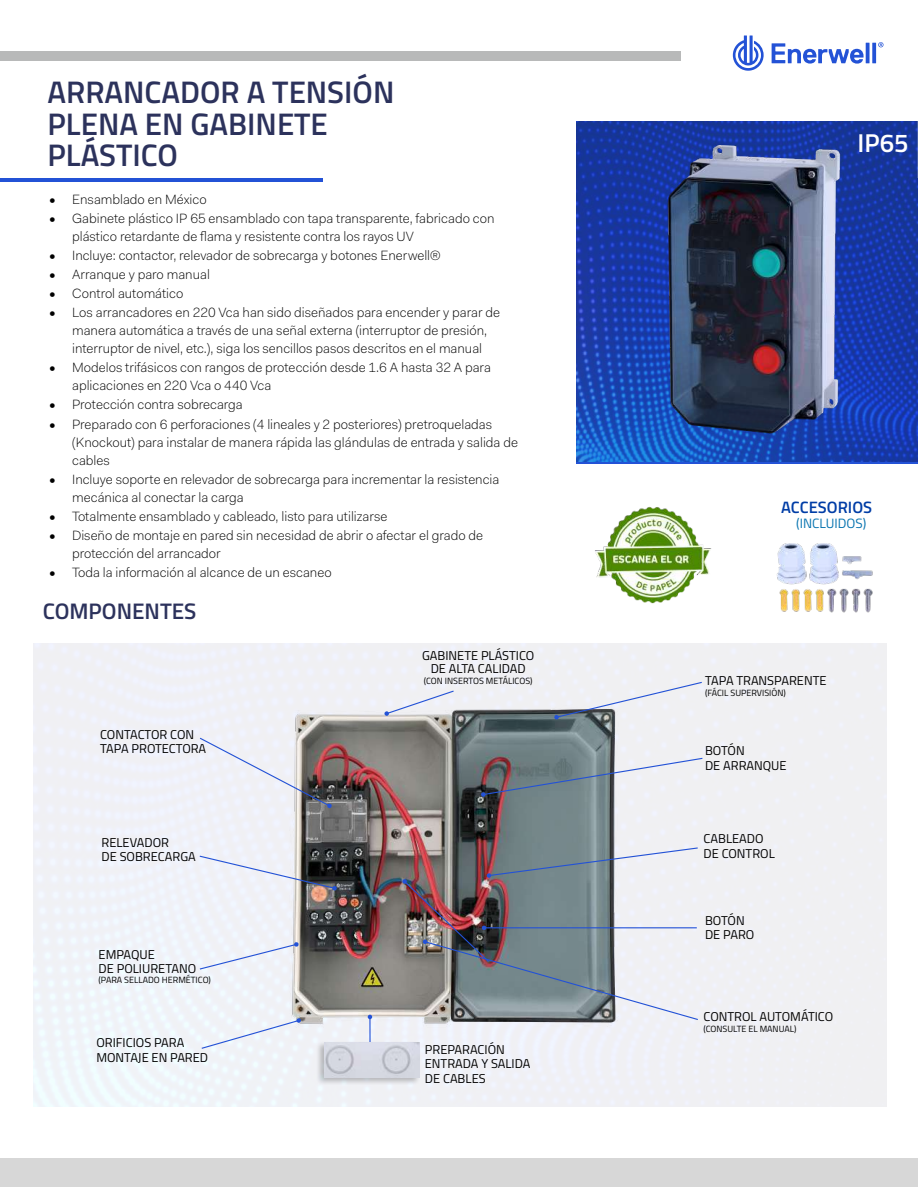
<style>
.page{position:relative;width:918px;height:1188px;background:#fff}
.page>*{position:absolute;margin:0;border:0;box-sizing:border-box;transform-origin:0 0}
.t1{font:600 31.2px/31.2px "Titillium";color:#2c325c}
.t2{font:600 25.8px "Titillium";color:#fff}
.t3{font:600 22.5px "Titillium";color:#2c325c}
.t4{font:600 16.5px "Titillium";color:#003da6}
.t5{font:300 13.5px/18px "Fakt";color:#000}
.t6{font:13.5px "Titillium";color:#0874b0}
.t7{font:12.75px/14.7px "Titillium";color:#000}
.t8{font:9px "Titillium";color:#000}
</style>
<div class="page">
<svg style="left:732px;top:35px;width:152px;height:36px"></svg>
<div style="left:0;top:51px;width:681px;height:10px;background:#b8b9b9"></div>
<div style="left:0;top:1158px;width:918px;height:29px;background:#d7d7d7"></div>
<img style="left:577px;top:121px;width:341px;height:340px">
<img style="left:917px;top:121px;width:1px;height:57px">
<hr style="left:0;top:178px;width:322px;height:4px;background:#2352d6">
<img style="left:776px;top:543px;width:97px;height:70px">
<img style="left:290px;top:704px;width:329px;height:330px">
<svg style="left:481px;top:757px;width:223px;height:40px"></svg>
<svg style="left:199px;top:942px;width:100px;height:28px"></svg>
<img style="left:402px;top:847px;width:297px;height:174px">
<svg style="left:554px;top:681px;width:149px;height:39px"></svg>
<svg style="left:384px;top:690px;width:71px;height:26px"></svg>
<svg style="left:199px;top:737px;width:133px;height:71px"></svg>
<svg style="left:198px;top:855px;width:139px;height:36px"></svg>
<svg style="left:200px;top:1018px;width:101px;height:32px"></svg>
<hr style="left:369px;top:1017px;width:2px;height:47px;background:#2352d6">
<svg style="left:367px;top:1014px;width:5px;height:5px"></svg>
<img style="left:661px;top:134px;width:186px;height:320px">
<img style="left:595px;top:506px;width:117px;height:98px">
<div style="left:316px;top:1040px;width:105px;height:46px;background:#000;opacity:.25"></div>
<img style="left:324px;top:1042px;width:95px;height:36px">
<h1 class="t1" style="left:48px;top:75px;width:348px">ARRANCADOR A TENSIÓN<br>PLENA EN GABINETE<br>PLÁSTICO</h1>
<p class="t5" style="left:49px;top:190px;width:159px">• Ensamblado en México</p>
<p class="t5" style="left:72px;top:209px;width:424px;text-indent:-23px">• Gabinete plástico IP 65 ensamblado con tapa transparente, fabricado con plástico retardante de flama y resistente contra los rayos UV</p>
<p class="t5" style="left:49px;top:246px;width:393px">• Incluye: contactor, relevador de sobrecarga y botones Enerwell®</p>
<p class="t5" style="left:49px;top:265px;width:162px">• Arranque y paro manual</p>
<p class="t5" style="left:49px;top:284px;width:136px">• Control automático</p>
<p class="t5" style="left:72px;top:303px;width:430px;text-indent:-23px">• Los arrancadores en 220 Vca han sido diseñados para encender y parar de manera automática a través de una señal externa (interruptor de presión, interruptor de nivel, etc.), siga los sencillos pasos descritos en el manual</p>
<p class="t5" style="left:72px;top:359px;width:420px;text-indent:-23px">• Modelos trifásicos con rangos de protección desde 1.6 A hasta 32 A para aplicaciones en 220 Vca o 440 Vca</p>
<p class="t5" style="left:49px;top:396px;width:195px">• Protección contra sobrecarga</p>
<p class="t5" style="left:72px;top:415px;width:447px;text-indent:-23px">• Preparado con 6 perforaciones (4 lineales y 2 posteriores) pretroqueladas (Knockout) para instalar de manera rápida las glándulas de entrada y salida de cables</p>
<p class="t5" style="left:72px;top:470px;width:429px;text-indent:-23px">• Incluye soporte en relevador de sobrecarga para incrementar la resistencia mecánica al conectar la carga</p>
<p class="t5" style="left:49px;top:507px;width:340px">• Totalmente ensamblado y cableado, listo para utilizarse</p>
<p class="t5" style="left:72px;top:526px;width:413px;text-indent:-23px">• Diseño de montaje en pared sin necesidad de abrir o afectar el grado de protección del arrancador</p>
<p class="t5" style="left:49px;top:563px;width:284px">• Toda la información al alcance de un escaneo</p>
<h3 class="t3" style="left:43px;top:594px;width:155px">COMPONENTES</h3>
<p class="t7" style="left:100px;top:726px;width:108px">CONTACTOR CON<br>TAPA PROTECTORA</p>
<p class="t7" style="left:102px;top:834px;width:96px">RELEVADOR<br>DE SOBRECARGA</p>
<p class="t7" style="left:99px;top:947px;width:99px;line-height:13.5px">EMPAQUE<br>DE POLIURETANO</p>
<p class="t8" style="left:99px;top:973px;width:114px">(PARA SELLADO HERMÉTICO)</p>
<p class="t7" style="left:422px;top:648px;width:114px;line-height:13.5px;text-align:center">GABINETE PLÁSTICO<br>DE ALTA CALIDAD</p>
<p class="t8" style="left:424px;top:674px;width:110px">(CON INSERTOS METÁLICOS)</p>
<p class="t7" style="left:96px;top:1035px;width:113px">ORIFICIOS PARA<br>MONTAJE EN PARED</p>
<p class="t7" style="left:425px;top:1041px;width:107px">PREPARACIÓN<br>ENTRADA Y SALIDA<br>DE CABLES</p>
<h2 class="t2" style="left:858px;top:124px;width:53px">IP65</h2>
<p class="t4" style="left:781px;top:495px;width:92px">ACCESORIOS</p>
<p class="t6" style="left:796px;top:513px;width:72px">(INCLUIDOS)</p>
<p class="t7" style="left:705px;top:673px;width:123px">TAPA TRANSPARENTE</p>
<p class="t8" style="left:705px;top:686px;width:82px">(FÁCIL SUPERVISIÓN)</p>
<p class="t7" style="left:705px;top:743px;width:83px">BOTÓN<br>DE ARRANQUE</p>
<p class="t7" style="left:704px;top:830px;width:73px">CABLEADO<br>DE CONTROL</p>
<p class="t7" style="left:705px;top:912px;width:51px">BOTÓN<br>DE PARO</p>
<p class="t7" style="left:704px;top:1009px;width:131px">CONTROL AUTOMÁTICO</p>
<p class="t8" style="left:704px;top:1022px;width:94px">(CONSULTE EL MANUAL)</p>
</div>
